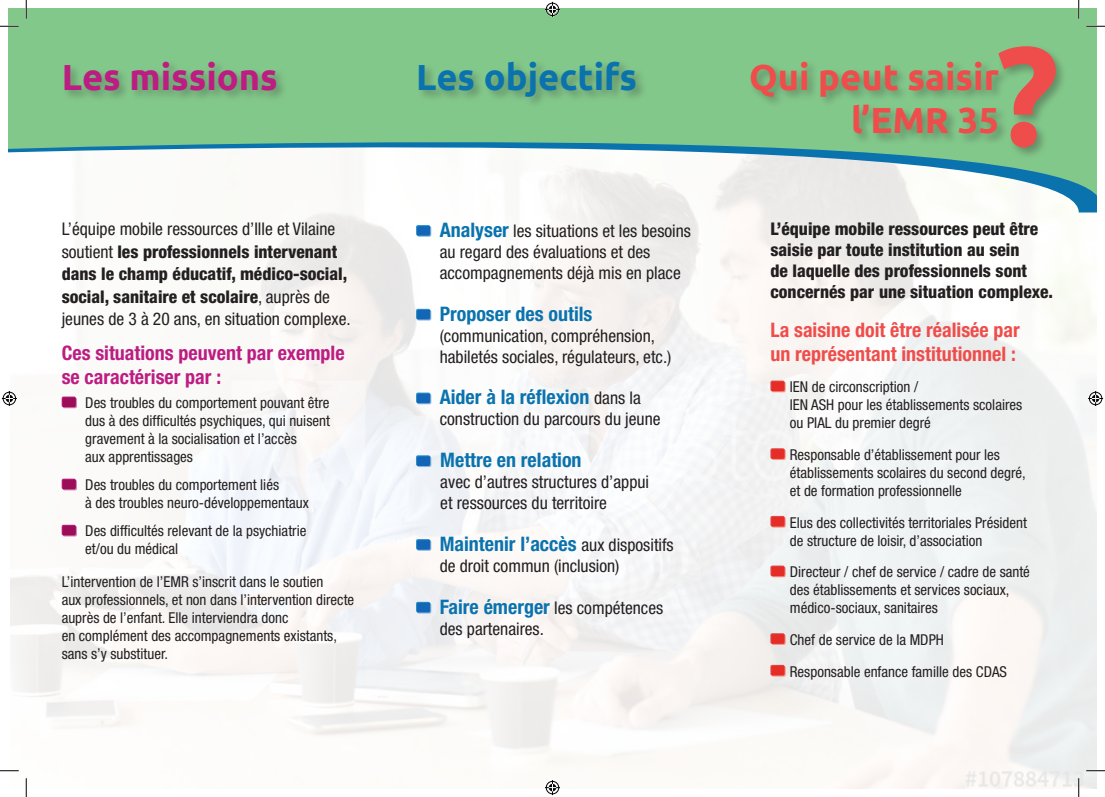
<style>
.page{position:relative;width:1105px;height:797px;background:#fff}
.page>*{position:absolute;margin:0;border:0;box-sizing:border-box;transform-origin:0 0}
.t1{font:700 140.12px "Ubuntu";color:#ef4d4b}
.t2{font:700 36.25px/43.5px "Ubuntu";color:#ef4d4b;text-align:right}
.t3{font:700 36.25px "Ubuntu";color:#0a73ae}
.t4{font:700 36.25px "Ubuntu";color:#bd1c82}
.t5{font:700 condensed 20px "Helvetica Neue LT";color:#0a73ae}
.t6{font:700 condensed 20px/24px "Helvetica Neue LT";color:#ef4d4b}
.t7{font:700 condensed 20px/24px "Helvetica Neue LT";color:#bd1c82}
.t8{font:condensed 17.5px/21px "Helvetica Neue LT";color:#231f20}
.t9{font:800 condensed 17.5px/21px "Helvetica Neue LT";color:#231f20}
.t10{font:condensed 15px/18px "Helvetica Neue LT";color:#231f20}
.s1{font-weight:800}
.s2{font-weight:700;font-size:20px;color:#0a73ae}
.s3{font-weight:400;font-size:17.5px;color:#231f20}
</style>
<div class="page">
<img style="left:10px;top:212px;width:1086px;height:576px">
<svg style="left:557px;top:205px;width:539px;height:7px;fill:#f2f0ee"></svg>
<svg style="left:9px;top:9px;width:1087px;height:196px;fill:#83c88b"></svg>
<div style="left:771px;top:381px;width:15px;height:11px;background:#f17d6f;border-radius:2px"></div>
<svg style="left:770px;top:380px;width:15px;height:11px"></svg>
<div style="left:771px;top:449px;width:15px;height:11px;background:#f48d7e;border-radius:2px"></div>
<svg style="left:770px;top:448px;width:15px;height:11px"></svg>
<div style="left:771px;top:517px;width:15px;height:10px;background:#ee695e;border-radius:2px"></div>
<svg style="left:770px;top:516px;width:15px;height:10px"></svg>
<div style="left:771px;top:566px;width:15px;height:11px;background:#f17d70;border-radius:2px"></div>
<svg style="left:770px;top:565px;width:15px;height:11px"></svg>
<div style="left:771px;top:634px;width:15px;height:11px;background:#f59484;border-radius:2px"></div>
<svg style="left:770px;top:633px;width:15px;height:11px"></svg>
<div style="left:771px;top:666px;width:15px;height:10px;background:#ee6c5f;border-radius:2px"></div>
<svg style="left:770px;top:665px;width:15px;height:10px"></svg>
<div style="left:416px;top:59px;width:232px;height:50px;background:#231f20;opacity:.33"></div>
<div style="left:62px;top:59px;width:227px;height:44px;background:#231f20;opacity:.33"></div>
<div style="left:748px;top:59px;width:263px;height:87px;background:#231f20;opacity:.33"></div>
<div style="left:996px;top:44px;width:72px;height:116px;background:#231f20;opacity:.33"></div>
<div style="left:63px;top:397px;width:14px;height:11px;background:#bc528c;border-radius:2px"></div>
<svg style="left:62px;top:396px;width:14px;height:11px"></svg>
<div style="left:63px;top:480px;width:14px;height:10px;background:#b74783;border-radius:2px"></div>
<svg style="left:62px;top:478px;width:14px;height:11px"></svg>
<div style="left:63px;top:526px;width:14px;height:10px;background:#b23d7c;border-radius:2px"></div>
<div style="left:62px;top:525px;width:14px;height:10px;background:#9b0d58;border-radius:2px"></div>
<div style="left:417px;top:226px;width:14px;height:11px;background:#649dd3;border-radius:2px"></div>
<div style="left:416px;top:225px;width:14px;height:11px;background:#1366b6;border-radius:2px"></div>
<div style="left:417px;top:310px;width:14px;height:10px;background:#1e6eba;border-radius:2px"></div>
<div style="left:416px;top:309px;width:14px;height:10px;background:#1366b6;border-radius:2px"></div>
<div style="left:417px;top:393px;width:14px;height:11px;background:#2e79c0;border-radius:2px"></div>
<svg style="left:416px;top:392px;width:14px;height:11px"></svg>
<div style="left:417px;top:456px;width:14px;height:11px;background:#488ac9;border-radius:2px"></div>
<svg style="left:416px;top:455px;width:14px;height:11px"></svg>
<svg style="left:417px;top:540px;width:14px;height:11px"></svg>
<div style="left:416px;top:539px;width:14px;height:10px;background:#1366b6;border-radius:2px"></div>
<div style="left:417px;top:603px;width:14px;height:10px;background:#1d6db9;border-radius:2px"></div>
<div style="left:416px;top:602px;width:14px;height:10px;background:#1366b6;border-radius:2px"></div>
<svg style="left:0;top:25px;width:19px;height:2px"></svg>
<svg style="left:1086px;top:25px;width:19px;height:2px"></svg>
<svg style="left:0;top:770px;width:19px;height:1px"></svg>
<svg style="left:1086px;top:770px;width:19px;height:1px"></svg>
<svg style="left:25px;top:0;width:2px;height:19px"></svg>
<svg style="left:25px;top:778px;width:2px;height:19px"></svg>
<svg style="left:1078px;top:0;width:1px;height:19px"></svg>
<svg style="left:1078px;top:778px;width:1px;height:19px"></svg>
<svg style="left:545px;top:2px;width:15px;height:15px"></svg>
<svg style="left:545px;top:780px;width:15px;height:15px"></svg>
<svg style="left:2px;top:391px;width:15px;height:15px"></svg>
<svg style="left:1088px;top:391px;width:15px;height:15px"></svg>
<h1 class="t1" style="left:995px;top:11px;width:65px">?</h1>
<h2 class="t4" style="left:62px;top:55px;width:218px">Les missions</h2>
<h2 class="t3" style="left:416px;top:55px;width:222px">Les objectifs</h2>
<h2 class="t2" style="left:749px;top:55px;width:251px">Qui peut saisir l’EMR 35</h2>
<p class="t8" style="left:62px;top:217px;width:290px;line-height:22.5px">L’équipe mobile ressources d’Ille et Vilaine soutient <span class="s1">les professionnels intervenant dans le champ éducatif, médico-social, social, sanitaire et scolaire</span>, auprès de jeunes de 3 à 20 ans, en situation complexe.</p>
<h3 class="t7" style="left:62px;top:340px;width:284px">Ces situations peuvent par exemple se caractériser par :</h3>
<p class="t10" style="left:85px;top:394px;width:246px">Des troubles du comportement pouvant être dus à des difficultés psychiques, qui nuisent gravement à la socialisation et l’accès<br>aux apprentissages</p>
<p class="t10" style="left:85px;top:476px;width:225px">Des troubles du comportement liés<br>à des troubles neuro-développementaux</p>
<p class="t10" style="left:85px;top:522px;width:223px">Des difficultés relevant de la psychiatrie et/ou du médical</p>
<p class="t10" style="left:62px;top:572px;width:294px">L’intervention de l’EMR s’inscrit dans le soutien<br>aux professionnels, et non dans l’intervention directe auprès de l’enfant. Elle interviendra donc<br>en complément des accompagnements existants, sans s’y substituer.</p>
<p class="t8" style="left:440px;top:220px;width:253px"><span class="s2">Analyser</span> les situations et les besoins au regard des évaluations et des accompagnements déjà mis en place</p>
<h3 class="t5" style="left:440px;top:301px;width:154px">Proposer des outils</h3>
<p class="t8" style="left:440px;top:325px;width:233px">(communication, compréhension, habiletés sociales, régulateurs, etc.)</p>
<h3 class="t5" style="left:440px;top:385px;width:203px">Aider à la réflexion <span class="s3">dans la</span></h3>
<p class="t8" style="left:440px;top:408px;width:222px">construction du parcours du jeune</p>
<h3 class="t5" style="left:440px;top:448px;width:143px">Mettre en relation</h3>
<p class="t8" style="left:440px;top:471px;width:210px">avec d’autres structures d’appui et ressources du territoire</p>
<h3 class="t5" style="left:440px;top:531px;width:236px">Maintenir l’accès <span class="s3">aux dispositifs</span></h3>
<p class="t8" style="left:440px;top:555px;width:181px">de droit commun (inclusion)</p>
<p class="t8" style="left:440px;top:596px;width:225px"><span class="s2">Faire émerger</span> les compétences des partenaires.</p>
<p class="t9" style="left:770px;top:218px;width:284px">L’équipe mobile ressources peut être saisie par toute institution au sein<br>de laquelle des professionnels sont concernés par une situation complexe.</p>
<h3 class="t6" style="left:770px;top:317px;width:251px">La saisine doit être réalisée par un représentant institutionnel :</h3>
<p class="t10" style="left:790px;top:378px;width:234px">IEN de circonscription /<br>IEN ASH pour les établissements scolaires ou PIAL du premier degré</p>
<p class="t10" style="left:790px;top:445px;width:237px">Responsable d’établissement pour les établissements scolaires du second degré, et de formation professionnelle</p>
<p class="t10" style="left:790px;top:513px;width:239px">Elus des collectivités territoriales Président de structure de loisir, d’association</p>
<p class="t10" style="left:790px;top:563px;width:242px">Directeur / chef de service / cadre de santé des établissements et services sociaux, médico-sociaux, sanitaires</p>
<p class="t10" style="left:790px;top:623px;width:219px;line-height:31.6px">Chef de service de la MDPH<br>Responsable enfance famille des CDAS</p>
</div>
